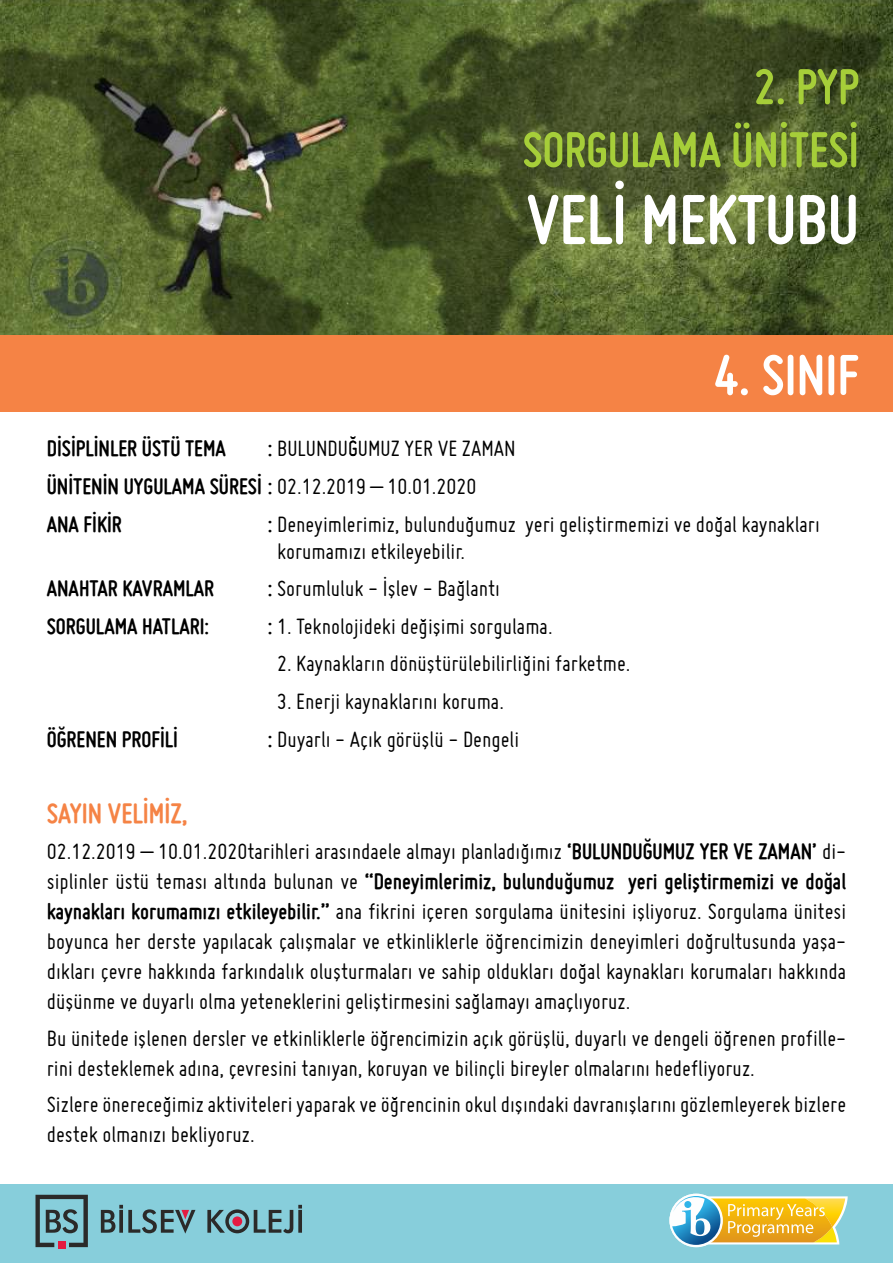
<style>
.page{position:relative;width:893px;height:1263px;background:#fff}
.page>*{position:absolute;margin:0;border:0;box-sizing:border-box;transform-origin:0 0}
.t1{font:700 73.5px "Miso";color:#fff}
.t2{font:700 60px "Miso";color:#fff}
.t3{font:700 52.5px/63px "Miso";color:#a6ce39;text-align:right}
.t4{font:700 30px "Miso";color:#f58345}
.t5{font:24px/30px "Miso";color:#000}
.t6{font:700 24px "Miso";color:#000}
.s1{font-weight:700}
</style>
<div class="page">
<img style="left:0;top:0;width:893px;height:335px">
<div style="left:0;top:1184px;width:893px;height:79px;background:#87cedb"></div>
<svg style="left:101px;top:1205px;width:201px;height:28px"></svg>
<div style="left:58px;top:1241px;width:7px;height:7px;background:#e41b41"></div>
<svg style="left:36px;top:1195px;width:52px;height:52px"></svg>
<svg style="left:669px;top:1194px;width:179px;height:53px"></svg>
<div style="left:0;top:335px;width:893px;height:76px;background:#f58345"></div>
<h3 class="t3" style="left:522px;top:54px;width:338px">2. PYP<br>SORGULAMA ÜNİTESİ</h3>
<h1 class="t1" style="left:527px;top:178px;width:334px">VELİ MEKTUBU</h1>
<h2 class="t2" style="left:714px;top:341px;width:147px">4. SINIF</h2>
<p class="t6" style="left:47px;top:435px;width:181px">DİSİPLİNLER ÜSTÜ TEMA</p>
<p class="t5" style="left:47px;top:429px;width:471px;line-height:37.7px;text-indent:221px"><span class="s1">:</span> BULUNDUĞUMUZ YER VE ZAMAN<br><span class="s1">ÜNİTENİN UYGULAMA SÜRESİ :</span> 02.12.2019 – 10.01.2020<br><span class="s1">ANA FİKİR</span></p>
<p class="t5" style="left:277px;top:510px;width:544px;line-height:27px;text-indent:-9px"><span class="s1">:</span> Deneyimlerimiz, bulunduğumuz yeri geliştirmemizi ve doğal kaynakları korumamızı etkileyebilir.</p>
<p class="t6" style="left:47px;top:575px;width:169px">ANAHTAR KAVRAMLAR</p>
<p class="t5" style="left:268px;top:573px;width:234px"><span class="s1">:</span> Sorumluluk - İşlev - Bağlantı</p>
<p class="t6" style="left:47px;top:612px;width:164px">SORGULAMA HATLARI:</p>
<p class="t5" style="left:268px;top:611px;width:286px"><span class="s1">:</span> 1. Teknolojideki değişimi sorgulama.</p>
<p class="t5" style="left:277px;top:648px;width:355px">2. Kaynakların dönüştürülebilirliğini farketme.</p>
<p class="t5" style="left:277px;top:686px;width:228px">3. Enerji kaynaklarını koruma.</p>
<p class="t6" style="left:47px;top:725px;width:133px">ÖĞRENEN PROFİLİ</p>
<p class="t5" style="left:268px;top:724px;width:253px"><span class="s1">:</span> Duyarlı - Açık görüşlü - Dengeli</p>
<p class="t4" style="left:47px;top:796px;width:142px">SAYIN VELİMİZ,</p>
<p class="t5" style="left:47px;top:836px;width:801px;text-align:justify">02.12.2019 – 10.01.2020tarihleri arasındaele almayı planladığımız <span class="s1">‘BULUNDUĞUMUZ YER VE ZAMAN’</span> di&shy;siplinler üstü teması altında bulunan ve <span class="s1">“Deneyimlerimiz, bulunduğumuz yeri geliştirmemizi ve doğal kaynakları korumamızı etkileyebilir.”</span> ana fikrini içeren sorgulama ünitesini işliyoruz. Sorgulama ünitesi boyunca her derste yapılacak çalışmalar ve etkinliklerle öğrencimizin deneyimleri doğrultusunda yaşa&shy;dıkları çevre hakkında farkındalık oluşturmaları ve sahip oldukları doğal kaynakları korumaları hakkında düşünme ve duyarlı olma yeteneklerini geliştirmesini sağlamayı amaçlıyoruz.</p>
<p class="t5" style="left:47px;top:1023px;width:801px">Bu ünitede işlenen dersler ve etkinliklerle öğrencimizin açık görüşlü, duyarlı ve dengeli öğrenen profille&shy;rini desteklemek adına, çevresini tanıyan, koruyan ve bilinçli bireyler olmalarını hedefliyoruz.</p>
<p class="t5" style="left:47px;top:1089px;width:801px">Sizlere önereceğimiz aktiviteleri yaparak ve öğrencinin okul dışındaki davranışlarını gözlemleyerek bizlere destek olmanızı bekliyoruz.</p>
</div>
